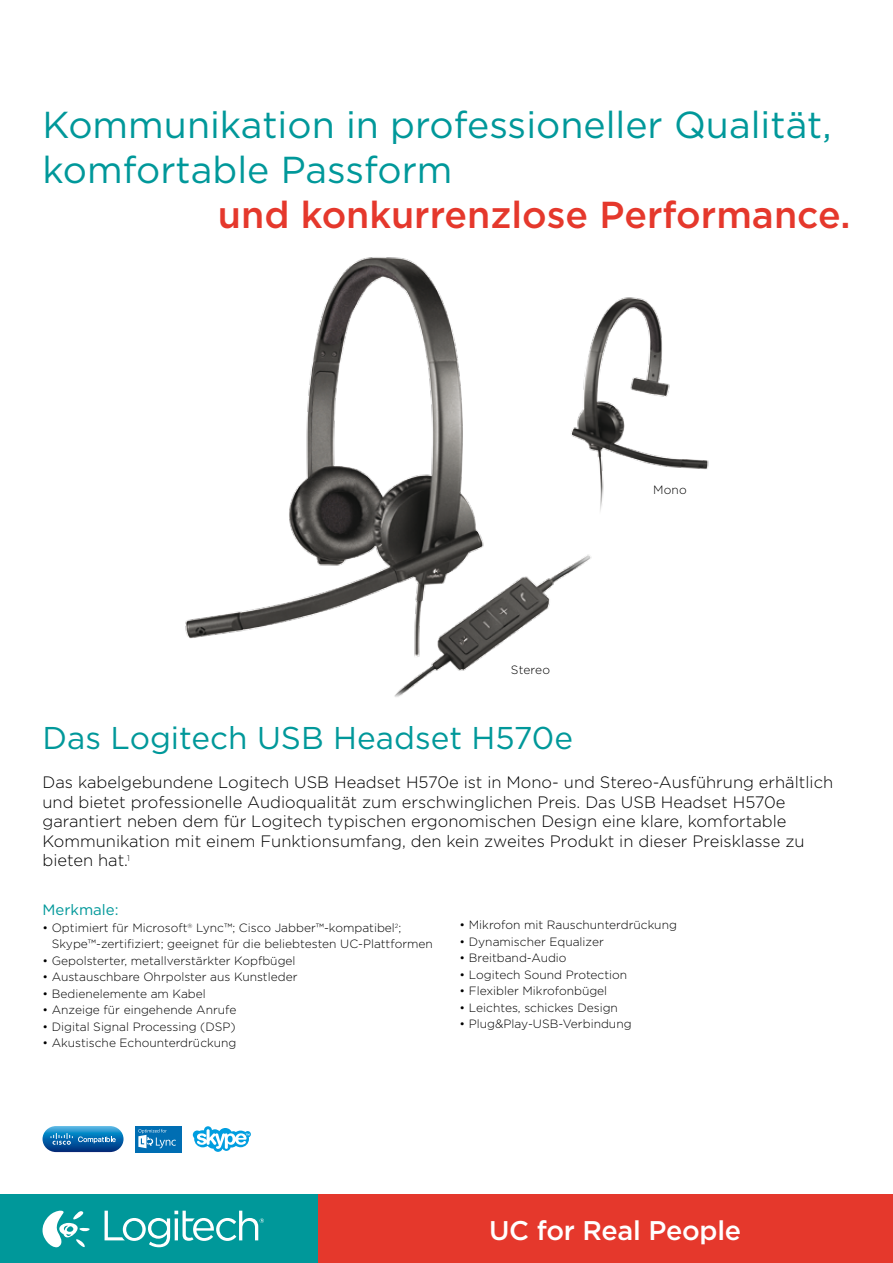
<style>
.page{position:relative;width:893px;height:1263px;background:#fff}
.page>*{position:absolute;margin:0;border:0;box-sizing:border-box;transform-origin:0 0}
.t1{font:37.5px/45px "Gotham";color:#00989a}
.t2{font:500 37.5px "Gotham";color:#e5382c}
.t3{font:31.5px "Gotham";color:#00989a}
.t4{font:500 27px "Gotham";letter-spacing:-.01em;color:#fff}
.t5{font:300 16.5px/19.5px "Gotham";color:#000}
.t6{font:15px "Gotham";color:#00989a}
.t7{font:300 12px/16.5px "Gotham";color:#000}
</style>
<div class="page">
<div style="left:0;top:1195px;width:319px;height:68px;background:#00989a"></div>
<div style="left:319px;top:1195px;width:574px;height:68px;background:#e5382c"></div>
<svg style="left:105px;top:1211px;width:159px;height:36px"></svg>
<svg style="left:43px;top:1211px;width:47px;height:36px"></svg>
<svg style="left:193px;top:1126px;width:58px;height:26px"></svg>
<div style="left:135px;top:1126px;width:47px;height:26px;background:#006eb3"></div>
<svg style="left:138px;top:1129px;width:38px;height:19px"></svg>
<svg style="left:43px;top:1126px;width:81px;height:26px;background:#3281ba"></svg>
<img style="left:185px;top:257px;width:407px;height:440px">
<img style="left:562px;top:292px;width:147px;height:230px">
<h1 class="t1" style="left:43px;top:101px;width:790px">Kommunikation in professioneller Qualität, komfortable Passform</h1>
<h1 class="t2" style="left:218px;top:193px;width:634px">und konkurrenzlose Performance.</h1>
<p class="t7" style="left:511px;top:661px;width:41px">Stereo</p>
<p class="t7" style="left:653px;top:481px;width:35px">Mono</p>
<h2 class="t3" style="left:43px;top:721px;width:532px">Das Logitech USB Headset H570e</h2>
<p class="t5" style="left:43px;top:772px;width:792px">Das kabelgebundene Logitech USB Headset H570e ist in Mono- und Stereo-Ausführung erhältlich und bietet professionelle Audioqualität zum erschwinglichen Preis. Das USB Headset H570e garantiert neben dem für Logitech typischen ergonomischen Design eine klare, komfortable Kommunikation mit einem Funktionsumfang, den kein zweites Produkt in dieser Preisklasse zu bieten hat.<sup>1</sup></p>
<p class="t6" style="left:43px;top:901px;width:78px">Merkmale:</p>
<p class="t7" style="left:52px;top:919px;width:383px;text-indent:-9px">• Optimiert für Microsoft<sup>®</sup> Lync™; Cisco Jabber™-kompatibel<sup>2</sup>;<br>Skype™-zertifiziert; geeignet für die beliebtesten UC-Plattformen</p>
<p class="t7" style="left:43px;top:952px;width:255px">• Gepolsterter, metallverstärkter Kopfbügel</p>
<p class="t7" style="left:43px;top:968px;width:256px">• Austauschbare Ohrpolster aus Kunstleder</p>
<p class="t7" style="left:43px;top:985px;width:165px">• Bedienelemente am Kabel</p>
<p class="t7" style="left:43px;top:1001px;width:195px">• Anzeige für eingehende Anrufe</p>
<p class="t7" style="left:43px;top:1018px;width:195px">• Digital Signal Processing (DSP)</p>
<p class="t7" style="left:43px;top:1034px;width:195px">• Akustische Echounterdrückung</p>
<p class="t7" style="left:460px;top:916px;width:219px">• Mikrofon mit Rauschunterdrückung</p>
<p class="t7" style="left:460px;top:933px;width:146px">• Dynamischer Equalizer</p>
<p class="t7" style="left:460px;top:949px;width:109px">• Breitband-Audio</p>
<p class="t7" style="left:460px;top:966px;width:169px">• Logitech Sound Protection</p>
<p class="t7" style="left:460px;top:982px;width:149px">• Flexibler Mikrofonbügel</p>
<p class="t7" style="left:460px;top:999px;width:160px">• Leichtes, schickes Design</p>
<p class="t7" style="left:460px;top:1015px;width:173px">• Plug&amp;Play-USB-Verbindung</p>
<h3 class="t4" style="left:489px;top:1215px;width:254px">UC for Real People</h3>
</div>
